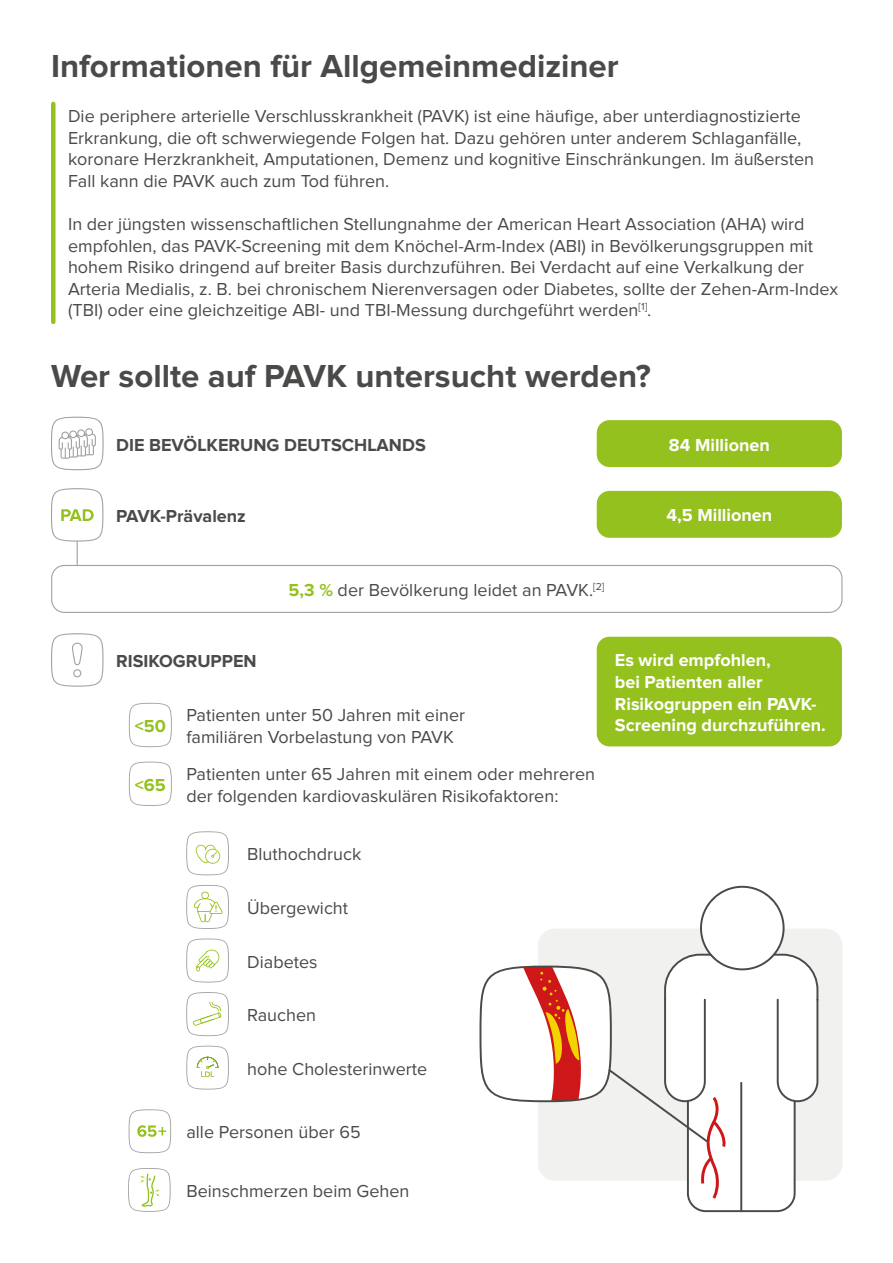
<style>
.page{position:relative;width:893px;height:1263px;background:#fff}
.page>*{position:absolute;margin:0;border:0;box-sizing:border-box;transform-origin:0 0}
.t1{font:700 33px "Proxima Nova";color:#4a4a49}
.t2{font:18px/21.6px "Proxima Nova";color:#4a4a49}
.t3{font:700 18px/21.6px "Proxima Nova";color:#fff}
.t4{font:700 18px "Proxima Nova";color:#4a4a49}
.t5{font:700 18px "Proxima Nova";color:#95c11f}
.s1{font-weight:700;color:#95c11f}
</style>
<div class="page">
<svg style="left:129px;top:762px;width:43px;height:44px"></svg>
<div style="left:538px;top:928px;width:304px;height:253px;background:#f1f1f0;border-radius:17px"></div>
<svg style="left:129px;top:703px;width:43px;height:44px"></svg>
<div style="left:51px;top:104px;width:5px;height:218px;background:#95c11f"></div>
<svg style="left:129px;top:1109px;width:42px;height:44px"></svg>
<svg style="left:128px;top:1168px;width:43px;height:43px"></svg>
<svg style="left:186px;top:831px;width:43px;height:44px"></svg>
<svg style="left:186px;top:938px;width:43px;height:44px"></svg>
<svg style="left:186px;top:992px;width:43px;height:44px"></svg>
<svg style="left:186px;top:1046px;width:43px;height:43px"></svg>
<svg style="left:51px;top:417px;width:53px;height:53px"></svg>
<svg style="left:51px;top:633px;width:52px;height:54px"></svg>
<div style="left:597px;top:420px;width:245px;height:47px;background:#95c11f;border-radius:13px"></div>
<div style="left:597px;top:491px;width:245px;height:47px;background:#95c11f;border-radius:13px"></div>
<div style="left:597px;top:637px;width:245px;height:109px;background:#95c11f;border-radius:13px"></div>
<div style="left:51px;top:565px;width:791px;height:48px;border:1px solid #a1a1a1;border-radius:13px"></div>
<svg style="left:51px;top:488px;width:52px;height:77px"></svg>
<svg style="left:186px;top:885px;width:43px;height:44px"></svg>
<svg style="left:479px;top:886px;width:339px;height:326px"></svg>
<h1 class="t1" style="left:51px;top:49px;width:569px">Informationen für Allgemeinmediziner</h1>
<p class="t2" style="left:68px;top:106px;width:748px">Die periphere arterielle Verschlusskrankheit (PAVK) ist eine häufige, aber unterdiagnostizierte Erkrankung, die oft schwerwiegende Folgen hat. Dazu gehören unter anderem Schlaganfälle, koronare Herzkrankheit, Amputationen, Demenz und kognitive Einschränkungen. Im äußersten Fall kann die PAVK auch zum Tod führen.</p>
<p class="t2" style="left:68px;top:214px;width:772px">In der jüngsten wissenschaftlichen Stellungnahme der American Heart Association (AHA) wird empfohlen, das PAVK-Screening mit dem Knöchel-Arm-Index (ABI) in Bevölkerungsgruppen mit hohem Risiko dringend auf breiter Basis durchzuführen. Bei Verdacht auf eine Verkalkung der Arteria Medialis, z. B. bei chronischem Nierenversagen oder Diabetes, sollte der Zehen-Arm-Index (TBI) oder eine gleichzeitige ABI- und TBI-Messung durchgeführt werden<sup>[1]</sup>.</p>
<h1 class="t1" style="left:51px;top:359px;width:601px">Wer sollte auf PAVK untersucht werden?</h1>
<p class="t4" style="left:116px;top:435px;width:311px">DIE BEVÖLKERUNG DEUTSCHLANDS</p>
<p class="t3" style="left:669px;top:434px;width:103px">84 Millionen</p>
<p class="t4" style="left:116px;top:507px;width:131px">PAVK-Prävalenz</p>
<p class="t3" style="left:666px;top:505px;width:107px">4,5 Millionen</p>
<p class="t2" style="left:289px;top:580px;width:317px"><span class="s1">5,3 %</span> der Bevölkerung leidet an PAVK.<sup>[2]</sup></p>
<p class="t4" style="left:116px;top:652px;width:142px">RISIKOGRUPPEN</p>
<p class="t5" style="left:135px;top:717px;width:33px">&lt;50</p>
<p class="t2" style="left:186px;top:705px;width:280px">Patienten unter 50 Jahren mit einer familiären Vorbelastung von PAVK</p>
<p class="t5" style="left:135px;top:775px;width:32px">&lt;65</p>
<p class="t2" style="left:186px;top:764px;width:410px">Patienten unter 65 Jahren mit einem oder mehreren der folgenden kardiovaskulären Risikofaktoren:</p>
<p class="t2" style="left:247px;top:844px;width:116px">Bluthochdruck</p>
<p class="t2" style="left:247px;top:898px;width:102px">Übergewicht</p>
<p class="t2" style="left:247px;top:951px;width:72px">Diabetes</p>
<p class="t2" style="left:247px;top:1005px;width:70px">Rauchen</p>
<p class="t2" style="left:247px;top:1058px;width:181px">hohe Cholesterinwerte</p>
<p class="t2" style="left:186px;top:1122px;width:176px">alle Personen über 65</p>
<p class="t2" style="left:186px;top:1180px;width:225px">Beinschmerzen beim Gehen</p>
<p class="t3" style="left:615px;top:650px;width:212px">Es wird empfohlen,<br>bei Patienten aller<br>Risikogruppen ein PAVK-<br>Screening durchzuführen.</p>
</div>
